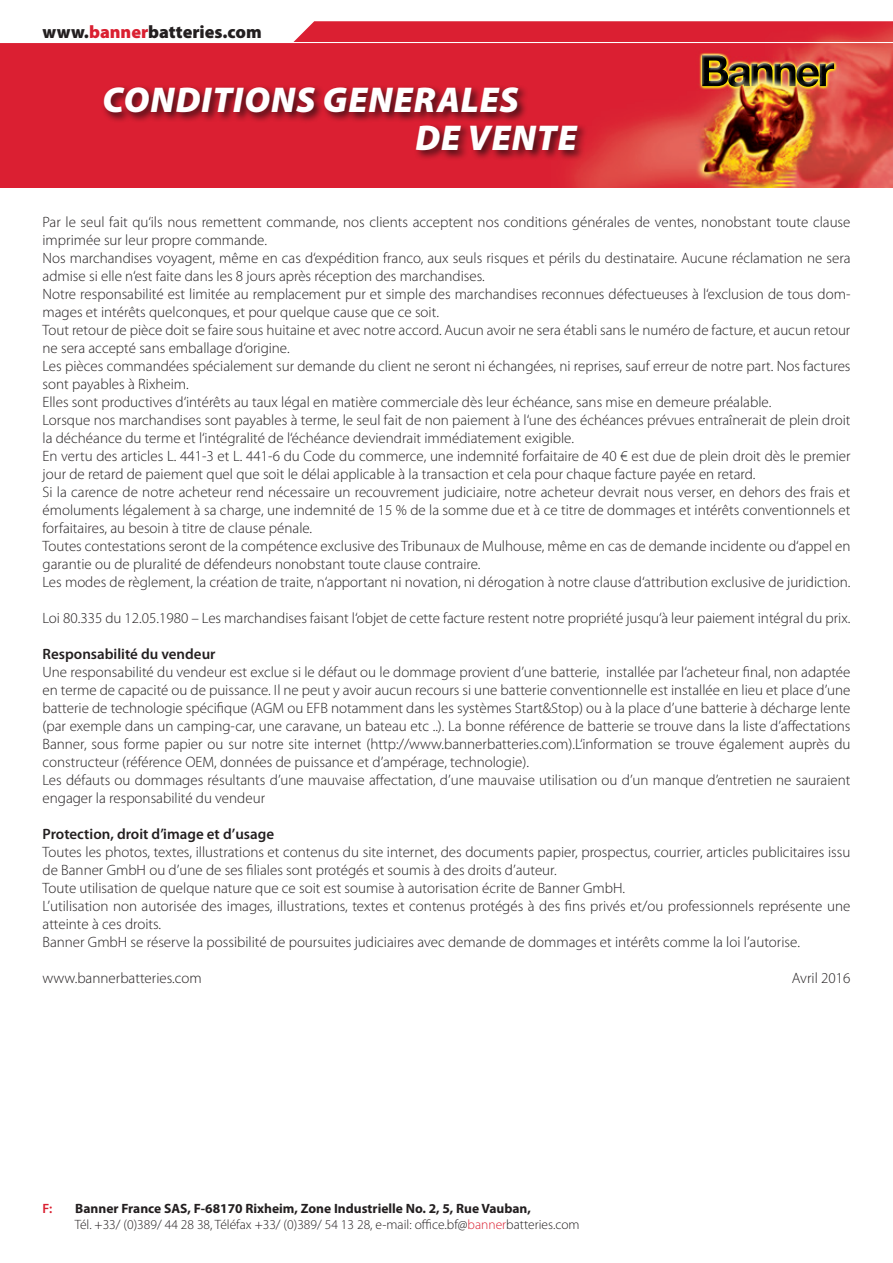
<style>
.page{position:relative;width:893px;height:1263px;background:#fff}
.page>*{position:absolute;margin:0;border:0;box-sizing:border-box;transform-origin:0 0}
.t1{font:italic 900 36px/37.5px "Myriad Pro";letter-spacing:.02em;color:#fff}
.t2{font:900 18px "Myriad Pro";color:#231f20}
.t3{font:300 15px/18px "Myriad Pro";color:#231f20}
.t4{font:600 15px "Myriad Pro";color:#231f20}
.t5{font:300 13.5px/16.5px "Myriad Pro";color:#231f20}
.t6{font:600 13.5px "Myriad Pro";color:#da2031}
.s1{color:#da2031}
.s2{font-weight:700}
</style>
<div class="page">
<img style="left:0;top:43px;width:893px;height:144px">
<img style="left:702px;top:55px;width:132px;height:32px">
<svg style="left:293px;top:21px;width:600px;height:21px;background:#dc2839"></svg>
<div style="left:101px;top:84px;width:487px;height:77px;background:#110a0c;opacity:.75"></div>
<p class="t2" style="left:43px;top:20px;width:221px">www.<span class="s1">banner</span>batteries.com</p>
<h1 class="t1" style="left:415px;top:80px;width:163px;text-indent:-313px">CONDITIONS GENERALES<br>DE VENTE</h1>
<p class="t3" style="left:43px;top:213px;width:809px">Par le seul fait qu‘ils nous remettent commande, nos clients acceptent nos conditions générales de ventes, nonobstant toute clause imprimée sur leur propre commande.<br>Nos marchandises voyagent, même en cas d‘expédition franco, aux seuls risques et périls du destinataire. Aucune réclamation ne sera admise si elle n‘est faite dans les 8 jours après réception des marchandises.<br>Notre responsabilité est limitée au remplacement pur et simple des marchandises reconnues défectueuses à l‘exclusion de tous dom&shy;mages et intérêts quelconques, et pour quelque cause que ce soit.<br>Tout retour de pièce doit se faire sous huitaine et avec notre accord. Aucun avoir ne sera établi sans le numéro de facture, et aucun retour ne sera accepté sans emballage d‘origine.<br>Les pièces commandées spécialement sur demande du client ne seront ni échangées, ni reprises, sauf erreur de notre part. Nos factures sont payables à Rixheim.<br>Elles sont productives d‘intérêts au taux légal en matière commerciale dès leur échéance, sans mise en demeure préalable.<br>Lorsque nos marchandises sont payables à terme, le seul fait de non paiement à l‘une des échéances prévues entraînerait de plein droit la déchéance du terme et l‘intégralité de l‘échéance deviendrait immédiatement exigible.<br>En vertu des articles L. 441-3 et L. 441-6 du Code du commerce, une indemnité forfaitaire de 40 € est due de plein droit dès le premier jour de retard de paiement quel que soit le délai applicable à la transaction et cela pour chaque facture payée en retard.<br>Si la carence de notre acheteur rend nécessaire un recouvrement judiciaire, notre acheteur devrait nous verser, en dehors des frais et émoluments légalement à sa charge, une indemnité de 15 % de la somme due et à ce titre de dommages et intérêts conventionnels et forfaitaires, au besoin à titre de clause pénale.<br>Toutes contestations seront de la compétence exclusive des Tribunaux de Mulhouse, même en cas de demande incidente ou d‘appel en garantie ou de pluralité de défendeurs nonobstant toute clause contraire.<br>Les modes de règlement, la création de traite, n‘apportant ni novation, ni dérogation à notre clause d‘attribution exclusive de juridiction.</p>
<p class="t3" style="left:43px;top:609px;width:809px">Loi 80.335 du 12.05.1980 – Les marchandises faisant l‘objet de cette facture restent notre propriété jusqu‘à leur paiement intégral du prix.</p>
<p class="t4" style="left:43px;top:644px;width:175px">Responsabilité du vendeur</p>
<p class="t3" style="left:43px;top:663px;width:809px">Une responsabilité du vendeur est exclue si le défaut ou le dommage provient d’une batterie, installée par l‘acheteur final, non adaptée en terme de capacité ou de puissance. Il ne peut y avoir aucun recours si une batterie conventionnelle est installée en lieu et place d’une batterie de technologie spécifique (AGM ou EFB notamment dans les systèmes Start&amp;Stop) ou à la place d’une batterie à décharge lente (par exemple dans un camping-car, une caravane, un bateau etc ..). La bonne référence de batterie se trouve dans la liste d’affectations Banner, sous forme papier ou sur notre site internet (http://www.bannerbatteries.com).L‘information se trouve également auprès du constructeur (référence OEM, données de puissance et d’ampérage, technologie).<br>Les défauts ou dommages résultants d’une mauvaise affectation, d’une mauvaise utilisation ou d’un manque d’entretien ne sauraient engager la responsabilité du vendeur</p>
<p class="t4" style="left:43px;top:824px;width:233px">Protection, droit d’image et d’usage</p>
<p class="t3" style="left:43px;top:843px;width:809px">Toutes les photos, textes, illustrations et contenus du site internet, des documents papier, prospectus, courrier, articles publicitaires issu de Banner GmbH ou d’une de ses filiales sont protégés et soumis à des droits d’auteur.<br>Toute utilisation de quelque nature que ce soit est soumise à autorisation écrite de Banner GmbH.<br>L’utilisation non autorisée des images, illustrations, textes et contenus protégés à des fins privés et/ou professionnels représente une atteinte à ces droits.<br>Banner GmbH se réserve la possibilité de poursuites judiciaires avec demande de dommages et intérêts comme la loi l’autorise.</p>
<p class="t3" style="left:43px;top:969px;width:161px">www.bannerbatteries.com</p>
<p class="t3" style="left:792px;top:969px;width:60px">Avril 2016</p>
<p class="t6" style="left:43px;top:1199px;width:11px">F:</p>
<p class="t5" style="left:75px;top:1200px;width:506px"><span class="s2">Banner France SAS, F-68170 Rixheim, Zone Industrielle No. 2, 5, Rue Vauban,<br></span>Tél. +33/ (0)389/ 44 28 38, Téléfax +33/ (0)389/ 54 13 28, e-mail: office.bf@<span class="s1">banner</span>batteries.com</p>
</div>
